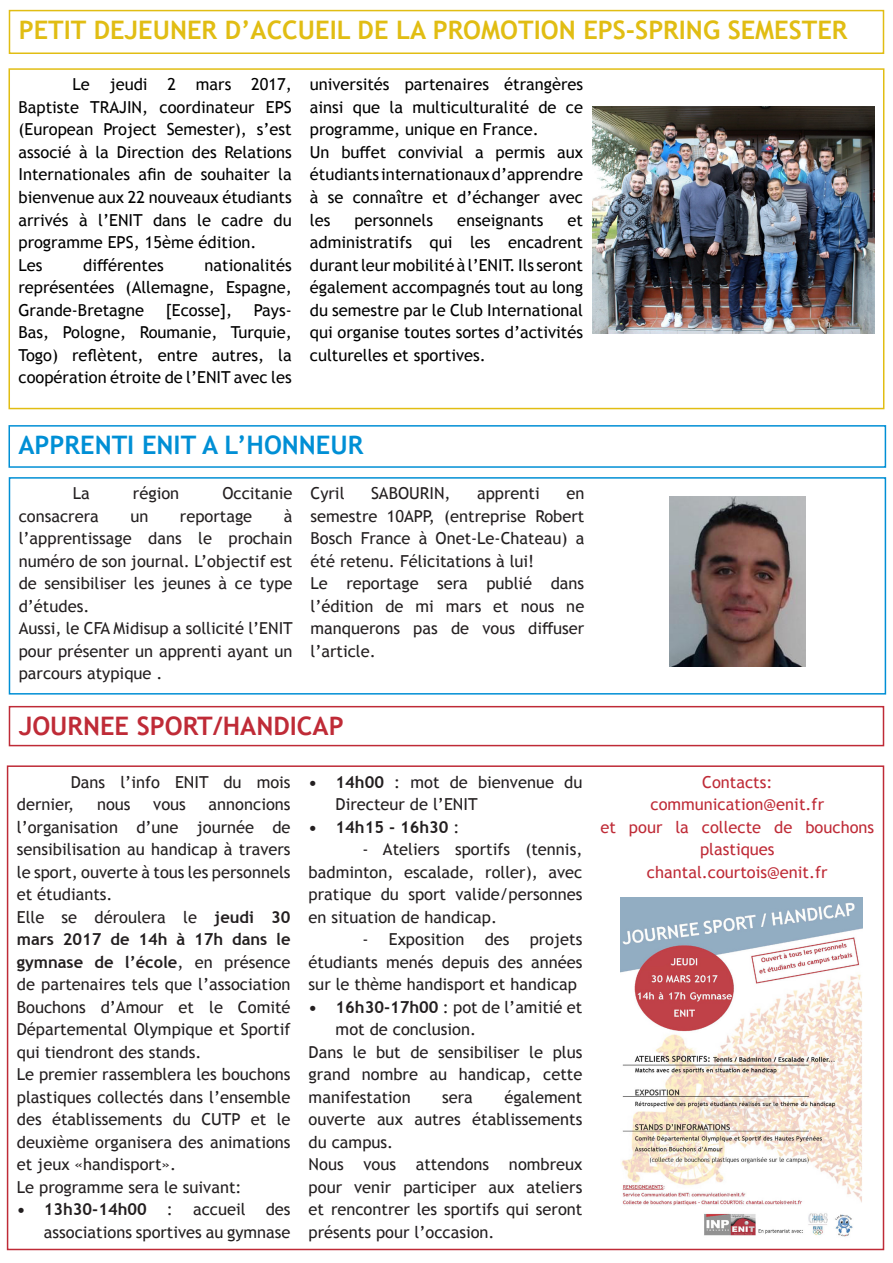
<style>
.page{position:relative;width:893px;height:1263px;background:#fff}
.page>*{position:absolute;margin:0;border:0;box-sizing:border-box;transform-origin:0 0}
.t1{font:700 25.5px "Trebuchet MS";color:#e1bd13}
.t2{font:700 25.5px "Trebuchet MS";color:#008fd5}
.t3{font:700 25.5px "Trebuchet MS";color:#bf2b37}
.t4{font:16.5px/22.5px "Trebuchet MS";color:#231f20;text-align:justify}
.t5{font:16.5px/22.5px "Trebuchet MS";color:#000;text-align:justify}
.t6{font:16.5px/22.5px "Trebuchet MS";color:#bf2b37;text-align:center}
.t7{font:700 16.5px "Trebuchet MS";color:#231f20}
.s1{font-weight:700}
.s2{font-weight:400}
</style>
<div class="page">
<div style="left:9px;top:706px;width:875px;height:40px;border:2px solid #bf2b37"></div>
<div style="left:9px;top:477px;width:877px;height:217px;border:2px solid #008fd5"></div>
<div style="left:9px;top:425px;width:877px;height:43px;border:2px solid #008fd5"></div>
<div style="left:9px;top:68px;width:875px;height:341px;border:2px solid #e1bd13"></div>
<div style="left:9px;top:10px;width:875px;height:44px;border:2px solid #e1bd13"></div>
<img style="left:592px;top:107px;width:282px;height:227px">
<img style="left:670px;top:496px;width:136px;height:171px">
<img style="left:620px;top:897px;width:243px;height:340px">
<p class="t1" style="left:19px;top:14px;width:830px">PETIT DEJEUNER D’ACCUEIL DE LA PROMOTION EPS-SPRING SEMESTER</p>
<p class="t5" style="left:19px;top:73px;width:275px;text-indent:54px">Le jeudi 2 mars 2017, Baptiste TRAJIN, coordinateur EPS (European Project Semester), s’est associé à la Direction des Relations Internationales afin de souhaiter la bienvenue aux 22 nouveaux étudiants arrivés à l’ENIT dans le cadre du programme EPS, 15ème édition.</p>
<p class="t5" style="left:19px;top:253px;width:26px">Les</p>
<p class="t5" style="left:83px;top:253px;width:82px">différentes</p>
<p class="t5" style="left:19px;top:253px;width:275px;text-indent:186px">nationalités représentées (Allemagne, Espagne, Grande-Bretagne</p>
<p class="t5" style="left:166px;top:298px;width:68px">[Ecosse],</p>
<p class="t5" style="left:19px;top:298px;width:275px;text-indent:235px">Pays-Bas, Pologne, Roumanie, Turquie, Togo) reflètent, entre autres, la coopération étroite de l’ENIT avec les</p>
<p class="t5" style="left:310px;top:73px;width:275px">universités partenaires étrangères ainsi que la multiculturalité de ce programme, unique en France.</p>
<p class="t5" style="left:310px;top:141px;width:275px">Un buffet convivial a permis aux étudiants internationaux d’apprendre à se connaître et d’échanger avec les</p>
<p class="t5" style="left:354px;top:208px;width:80px">personnels</p>
<p class="t5" style="left:457px;top:208px;width:88px">enseignants</p>
<p class="t5" style="left:310px;top:208px;width:275px;text-indent:258px">et administratifs qui les encadrent durant leur mobilité à l’ENIT. Ils seront également accompagnés tout au long du semestre par le Club International qui organise toutes sortes d’activités culturelles et sportives.</p>
<p class="t2" style="left:19px;top:429px;width:346px">APPRENTI ENIT A L’HONNEUR</p>
<p class="t4" style="left:73px;top:482px;width:19px">La</p>
<p class="t4" style="left:133px;top:482px;width:48px">région</p>
<p class="t4" style="left:222px;top:482px;width:72px">Occitanie</p>
<p class="t4" style="left:19px;top:505px;width:82px">consacrera</p>
<p class="t4" style="left:130px;top:505px;width:20px">un</p>
<p class="t4" style="left:180px;top:505px;width:74px">reportage</p>
<p class="t4" style="left:19px;top:505px;width:275px;text-indent:265px">à l’apprentissage dans le prochain numéro de son journal. L’objectif est de sensibiliser les jeunes à ce type d’études.</p>
<p class="t4" style="left:19px;top:617px;width:276px">Aussi, le CFA Midisup a sollicité l’ENIT pour présenter un apprenti ayant un parcours atypique .</p>
<p class="t4" style="left:311px;top:482px;width:35px">Cyril</p>
<p class="t4" style="left:371px;top:482px;width:81px">SABOURIN,</p>
<p class="t4" style="left:477px;top:482px;width:64px">apprenti</p>
<p class="t4" style="left:311px;top:482px;width:275px;text-indent:256px">en semestre 10APP, (entreprise Robert Bosch France à Onet-Le-Chateau) a été retenu. Félicitations à lui!</p>
<p class="t4" style="left:311px;top:572px;width:275px">Le reportage sera publié dans l’édition de mi mars et nous ne manquerons pas de vous diffuser l’article.</p>
<p class="t3" style="left:19px;top:710px;width:326px">JOURNEE SPORT/HANDICAP</p>
<p class="t4" style="left:17px;top:770px;width:275px;text-indent:54px">Dans l’info ENIT du mois dernier,</p>
<p class="t4" style="left:17px;top:793px;width:275px;text-indent:192px">annoncions l’organisation d’une journée de sensibilisation au handicap à travers le sport, ouverte à tous les personnels et étudiants.</p>
<p class="t4" style="left:17px;top:905px;width:275px">Elle se déroulera le <span class="s1">jeudi 30 mars 2017 de 14h à 17h dans le gymnase de l’école</span>, en présence de partenaires tels que l’association Bouchons d’Amour et le Comité Départemental Olympique et Sportif qui tiendront des stands.</p>
<p class="t4" style="left:17px;top:1063px;width:275px">Le premier rassemblera les bouchons plastiques collectés dans l’ensemble des établissements du CUTP et le deuxième organisera des animations et jeux «handisport».</p>
<p class="t4" style="left:17px;top:1175px;width:226px">Le programme sera le suivant:</p>
<p class="t4" style="left:17px;top:1198px;width:275px;text-align:right"><span class="s1">• 13h30-14h00</span> : accueil des associations sportives au gymnase</p>
<p class="t4" style="left:97px;top:793px;width:35px">nous</p>
<p class="t4" style="left:153px;top:793px;width:34px">vous</p>
<p class="t4" style="left:336px;top:770px;width:248px;text-indent:-27px"><span class="s1">• 14h00</span> : mot de bienvenue du<br>Directeur de l’ENIT</p>
<p class="t7" style="left:309px;top:816px;width:152px">• 14h15 - 16h30 <span class="s2">:</span></p>
<p class="t4" style="left:309px;top:838px;width:275px;text-indent:54px">- Ateliers sportifs (tennis, badminton, escalade, roller), avec pratique du sport valide/personnes en situation de handicap.</p>
<p class="t4" style="left:309px;top:928px;width:275px;text-indent:54px">- Exposition des projets étudiants menés depuis des années sur le thème handisport et handicap</p>
<p class="t4" style="left:336px;top:995px;width:248px;text-indent:-27px"><span class="s1">• 16h30-17h00</span> : pot de l’amitié et mot de conclusion.</p>
<p class="t4" style="left:309px;top:1040px;width:275px">Dans le but de sensibiliser le plus grand nombre au handicap, cette manifestation</p>
<p class="t4" style="left:309px;top:1085px;width:275px;text-indent:196px">également ouverte aux autres établissements du campus.</p>
<p class="t4" style="left:309px;top:1153px;width:275px">Nous vous attendons nombreux pour venir participer aux ateliers et rencontrer les sportifs qui seront présents pour l’occasion.</p>
<p class="t4" style="left:442px;top:1085px;width:32px">sera</p>
<p class="t6" style="left:702px;top:770px;width:72px">Contacts:</p>
<p class="t6" style="left:650px;top:793px;width:175px">communication@enit.fr</p>
<p class="t6" style="left:600px;top:815px;width:275px">et pour la collecte de bouchons plastiques</p>
<p class="t6" style="left:647px;top:860px;width:182px">chantal.courtois@enit.fr</p>
</div>
